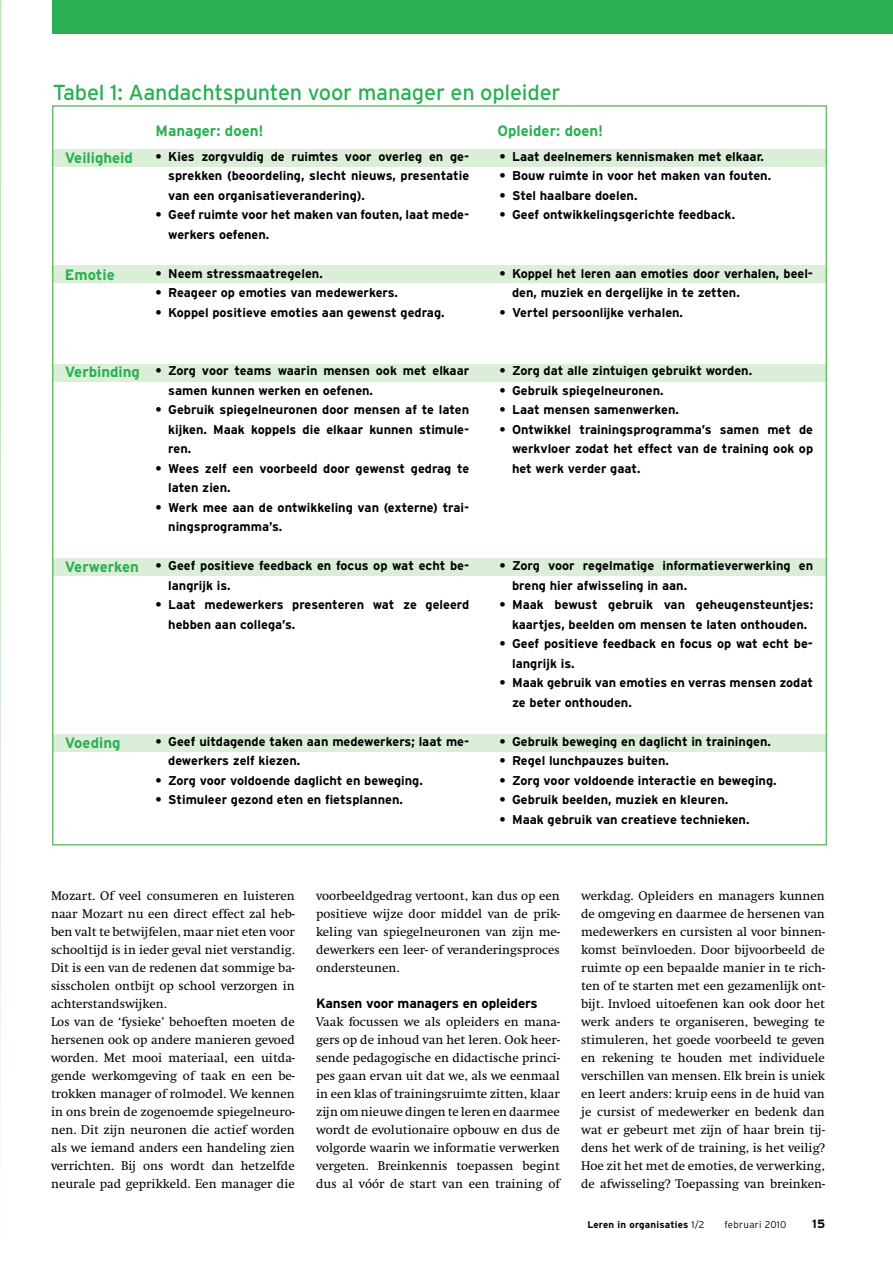
<style>
.page{position:relative;width:893px;height:1263px;background:#fff}
.page>*{position:absolute;margin:0;border:0;box-sizing:border-box;transform-origin:0 0}
.t1{font:21.75px "Interstate";letter-spacing:-.01em;color:#2ab052}
.t2{font:700 15px "Interstate";color:#2ab052}
.t3{font:700 13.5px "Interstate";letter-spacing:-.01em;color:#000}
.t4{font:13.05px/18px "Swift";color:#000;text-align:justify}
.t5{font:700 12.75px/19.5px "Interstate";color:#000}
.t6{font:700 12px "Interstate";color:#000}
.t7{font:700 9.75px "Interstate";color:#000}
.t8{font:300 9.75px "Interstate";letter-spacing:.03em;color:#000}
.s1{font-weight:300}
</style>
<div class="page">
<div style="left:53px;top:149px;width:773px;height:17px;background:#daeed8"></div>
<div style="left:53px;top:265px;width:773px;height:18px;background:#daeed8"></div>
<div style="left:53px;top:364px;width:773px;height:17px;background:#daeed8"></div>
<div style="left:53px;top:558px;width:773px;height:18px;background:#daeed8"></div>
<div style="left:53px;top:734px;width:773px;height:18px;background:#daeed8"></div>
<div style="left:52px;top:0;width:841px;height:34px;background:#2ab052"></div>
<svg style="left:0;top:0;width:1px;height:1135px"></svg>
<h1 class="t1" style="left:53px;top:81px;width:509px">Tabel 1: Aandachtspunten voor manager en opleider</h1>
<p class="t2" style="left:65px;top:149px;width:70px">Veiligheid</p>
<p class="t2" style="left:65px;top:266px;width:52px">Emotie</p>
<p class="t2" style="left:155px;top:122px;width:110px">Manager: doen!</p>
<p class="t2" style="left:497px;top:122px;width:107px">Opleider: doen!</p>
<p class="t5" style="left:168px;top:147px;width:303px;text-align:justify;text-indent:-13px">• Kies zorgvuldig de ruimtes voor overleg en ge&shy;sprekken (beoordeling, slecht nieuws, presentatie van een organisatieverandering).</p>
<p class="t5" style="left:168px;top:205px;width:303px;text-indent:-13px">• Geef ruimte voor het maken van fouten, laat mede&shy;werkers oefenen.</p>
<p class="t5" style="left:155px;top:264px;width:169px">• Neem stressmaatregelen.</p>
<p class="t5" style="left:155px;top:283px;width:244px">• Reageer op emoties van medewerkers.</p>
<p class="t5" style="left:155px;top:303px;width:291px">• Koppel positieve emoties aan gewenst gedrag.</p>
<p class="t5" style="left:499px;top:146px;width:266px">• Laat deelnemers kennismaken met elkaar.</p>
<p class="t5" style="left:499px;top:166px;width:273px">• Bouw ruimte in voor het maken van fouten.</p>
<p class="t5" style="left:499px;top:185px;width:140px">• Stel haalbare doelen.</p>
<p class="t5" style="left:499px;top:205px;width:237px">• Geef ontwikkelingsgerichte feedback.</p>
<p class="t5" style="left:512px;top:263px;width:303px;text-indent:-13px">• Koppel het leren aan emoties door verhalen, beel&shy;den, muziek en dergelijke in te zetten.</p>
<p class="t5" style="left:499px;top:302px;width:185px">• Vertel persoonlijke verhalen.</p>
<p class="t2" style="left:65px;top:364px;width:77px">Verbinding</p>
<p class="t2" style="left:65px;top:559px;width:76px">Verwerken</p>
<p class="t5" style="left:168px;top:361px;width:303px;text-indent:-13px">• Zorg voor teams waarin mensen ook met elkaar samen kunnen werken en oefenen.</p>
<p class="t5" style="left:168px;top:400px;width:303px;text-align:justify;text-indent:-13px">• Gebruik spiegelneuronen door mensen af te laten kijken. Maak koppels die elkaar kunnen stimule&shy;ren.</p>
<p class="t5" style="left:168px;top:459px;width:303px;text-indent:-13px">• Wees zelf een voorbeeld door gewenst gedrag te laten zien.</p>
<p class="t5" style="left:168px;top:497px;width:303px;text-indent:-13px">• Werk mee aan de ontwikkeling van (externe) trai&shy;ningsprogramma’s.</p>
<p class="t5" style="left:168px;top:556px;width:303px;text-indent:-13px">• Geef positieve feedback en focus op wat echt be&shy;langrijk is.</p>
<p class="t5" style="left:168px;top:595px;width:303px;text-indent:-13px">• Laat medewerkers presenteren wat ze geleerd hebben aan collega’s.</p>
<p class="t2" style="left:65px;top:734px;width:57px">Voeding</p>
<p class="t5" style="left:168px;top:731px;width:303px;text-indent:-13px">• Geef uitdagende taken aan medewerkers; laat me&shy;dewerkers zelf kiezen.</p>
<p class="t5" style="left:155px;top:770px;width:269px">• Zorg voor voldoende daglicht en beweging.</p>
<p class="t5" style="left:155px;top:790px;width:249px">• Stimuleer gezond eten en fietsplannen.</p>
<p class="t5" style="left:499px;top:361px;width:254px">• Zorg dat alle zintuigen gebruikt worden.</p>
<p class="t5" style="left:499px;top:380px;width:166px">• Gebruik spiegelneuronen.</p>
<p class="t5" style="left:499px;top:400px;width:181px">• Laat mensen samenwerken.</p>
<p class="t5" style="left:512px;top:419px;width:303px;text-align:justify;text-indent:-13px">• Ontwikkel trainingsprogramma’s samen met de werkvloer zodat het effect van de training ook op het werk verder gaat.</p>
<p class="t5" style="left:512px;top:556px;width:303px;text-indent:-13px">• Zorg voor regelmatige informatieverwerking en breng hier afwisseling in aan.</p>
<p class="t5" style="left:499px;top:595px;width:315px;text-align:center">• Maak bewust gebruik van geheugensteuntjes: kaartjes, beelden om mensen te laten onthouden.</p>
<p class="t5" style="left:512px;top:634px;width:303px;text-indent:-13px">• Geef positieve feedback en focus op wat echt be&shy;langrijk is.</p>
<p class="t5" style="left:512px;top:673px;width:303px;text-indent:-13px">• Maak gebruik van emoties en verras mensen zodat ze beter onthouden.</p>
<p class="t5" style="left:499px;top:731px;width:273px">• Gebruik beweging en daglicht in trainingen.</p>
<p class="t5" style="left:499px;top:751px;width:171px">• Regel lunchpauzes buiten.</p>
<p class="t5" style="left:499px;top:770px;width:279px">• Zorg voor voldoende interactie en beweging.</p>
<p class="t5" style="left:499px;top:790px;width:230px">• Gebruik beelden, muziek en kleuren.</p>
<p class="t5" style="left:499px;top:809px;width:252px">• Maak gebruik van creatieve technieken.</p>
<p class="t4" style="left:51px;top:887px;width:245px;text-align:left">Mozart. Of veel consumeren en luisteren naar Mozart nu een direct effect zal heb&shy;ben valt te betwijfelen, maar niet eten voor schooltijd is in ieder geval niet verstandig.<br>Dit is een van de redenen dat sommige ba&shy;sisscholen ontbijt op school verzorgen in achterstandswijken.<br>Los van de ‘fysieke’ behoeften moeten de hersenen ook op andere manieren gevoed worden. Met mooi materiaal, een uitda&shy;gende werkomgeving of taak en een be&shy;trokken manager of rolmodel. We kennen in ons brein de zogenoemde spiegelneuro&shy;nen. Dit zijn neuronen die actief worden als we iemand anders een handeling zien verrichten. Bij ons wordt dan hetzelfde neurale pad geprikkeld. Een manager die</p>
<p class="t4" style="left:316px;top:887px;width:245px">voorbeeldgedrag vertoont, kan dus op een positieve wijze door middel van de prik&shy;keling van spiegelneuronen van zijn me&shy;dewerkers een leer- of veranderingsproces ondersteunen.</p>
<p class="t3" style="left:316px;top:996px;width:223px">Kansen voor managers en opleiders</p>
<p class="t4" style="left:316px;top:1013px;width:245px">Vaak focussen we als opleiders en mana&shy;gers op de inhoud van het leren. Ook heer&shy;sende pedagogische en didactische princi&shy;pes gaan ervan uit dat we, als we eenmaal in een klas of trainingsruimte zitten, klaar zijn om nieuwe dingen te leren en daarmee wordt de evolutionaire opbouw en dus de volgorde waarin we informatie verwerken vergeten. Breinkennis toepassen begint dus al vóór de start van een training of</p>
<p class="t4" style="left:581px;top:887px;width:245px">werkdag. Opleiders en managers kunnen de omgeving en daarmee de hersenen van medewerkers en cursisten al voor binnen&shy;komst beïnvloeden. Door bijvoorbeeld de ruimte op een bepaalde manier in te rich&shy;ten of te starten met een gezamenlijk ont&shy;bijt. Invloed uitoefenen kan ook door het werk anders te organiseren, beweging te stimuleren, het goede voorbeeld te geven en rekening te houden met individuele verschillen van mensen. Elk brein is uniek en leert anders: kruip eens in de huid van je cursist of medewerker en bedenk dan wat er gebeurt met zijn of haar brein tij&shy;dens het werk of de training, is het veilig?<br>Hoe zit het met de emoties, de verwerking, de afwisseling? Toepassing van breinken-</p>
<p class="t7" style="left:587px;top:1219px;width:118px">Leren in organisaties <span class="s1">1/2</span></p>
<p class="t8" style="left:724px;top:1219px;width:64px">februari 2010</p>
<p class="t6" style="left:812px;top:1217px;width:14px">15</p>
</div>
